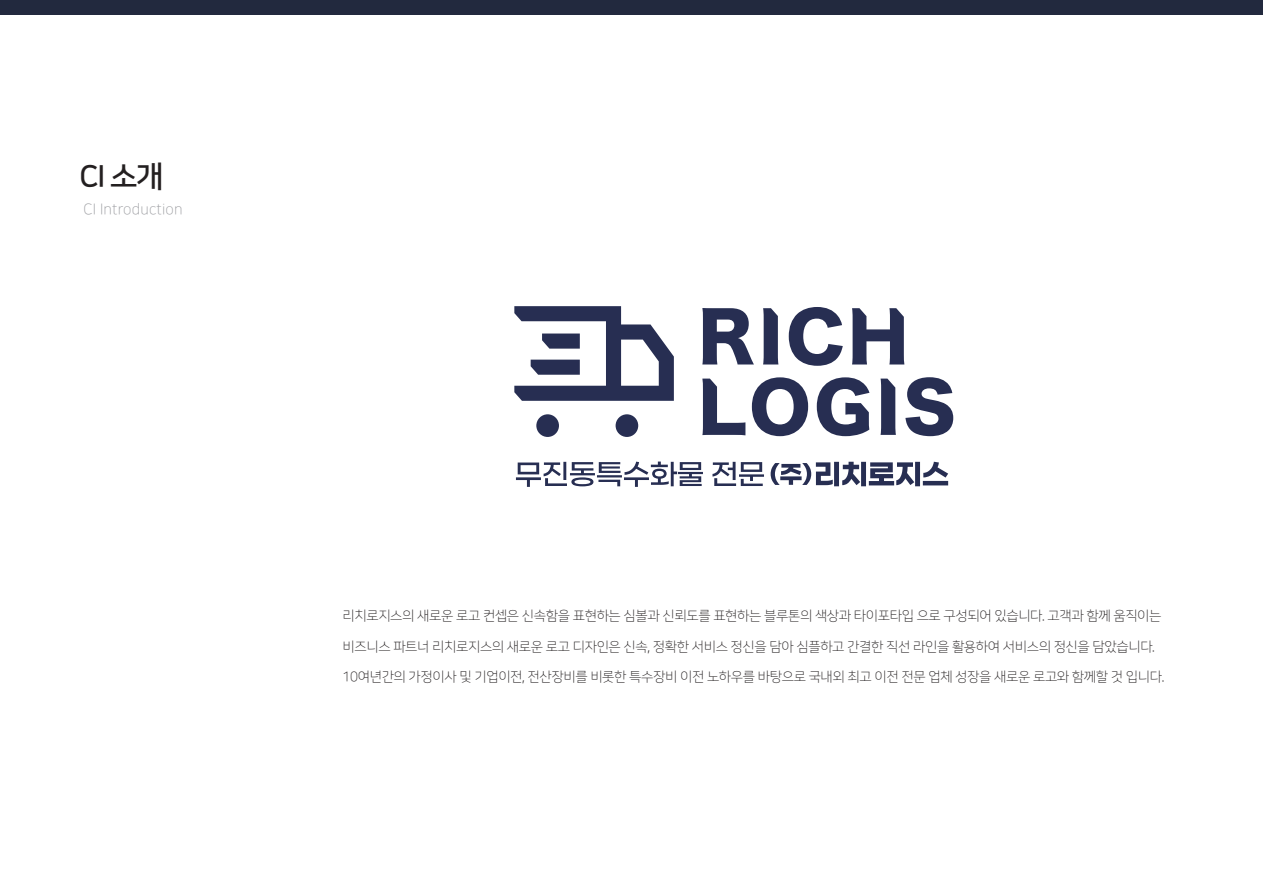
<style>
.page{position:relative;width:1263px;height:893px;background:#fff}
.page>*{position:absolute;margin:0;border:0;box-sizing:border-box;transform-origin:0 0}
.t1{font:30px "Nanum Square B";color:#231f20}
.t2{font:15px "Nanum Square L";letter-spacing:.01em;color:#9e9fa3}
.t3{font:13.5px "Nanum Square L";letter-spacing:-.025em;color:#231f20}
</style>
<div class="page">
<div style="left:342px;top:0;width:921px;height:15px;background:#22293e"></div>
<div style="left:0;top:0;width:342px;height:15px;background:#22293e"></div>
<svg style="left:516px;top:462px;width:187px;height:25px"></svg>
<svg style="left:712px;top:462px;width:52px;height:24px"></svg>
<svg style="left:771px;top:462px;width:177px;height:24px"></svg>
<svg style="left:514px;top:306px;width:160px;height:95px"></svg>
<div style="left:536px;top:414px;width:23px;height:23px;background:#272e52;border-radius:50%"></div>
<div style="left:616px;top:414px;width:22px;height:23px;background:#272e52;border-radius:50%"></div>
<svg style="left:702px;top:308px;width:52px;height:56px"></svg>
<svg style="left:763px;top:308px;width:15px;height:56px"></svg>
<svg style="left:789px;top:307px;width:54px;height:59px"></svg>
<svg style="left:852px;top:308px;width:52px;height:56px"></svg>
<svg style="left:702px;top:379px;width:43px;height:56px"></svg>
<svg style="left:752px;top:377px;width:56px;height:59px"></svg>
<svg style="left:817px;top:377px;width:52px;height:59px"></svg>
<svg style="left:880px;top:379px;width:16px;height:56px"></svg>
<svg style="left:905px;top:377px;width:48px;height:59px"></svg>
<h1 class="t1" style="left:80px;top:160px;width:85px">CI 소개</h1>
<p class="t2" style="left:83px;top:201px;width:101px">CI Introduction</p>
<p class="t3" style="left:342px;top:609px;width:820px">리치로지스의 새로운 로고 컨셉은 신속함을 표현하는 심볼과 신뢰도를 표현하는 블루톤의 색상과 타이포타입 으로 구성되어 있습니다. 고객과 함께 움직이는</p>
<p class="t3" style="left:342px;top:639px;width:814px">비즈니스 파트너 리치로지스의 새로운 로고 디자인은 신속, 정확한 서비스 정신을 담아 심플하고 간결한 직선 라인을 활용하여 서비스의 정신을 담았습니다.</p>
<p class="t3" style="left:342px;top:670px;width:823px">10여년간의 가정이사 및 기업이전, 전산장비를 비롯한 특수장비 이전 노하우를 바탕으로 국내외 최고 이전 전문 업체 성장을 새로운 로고와 함께할 것 입니다.</p>
</div>
